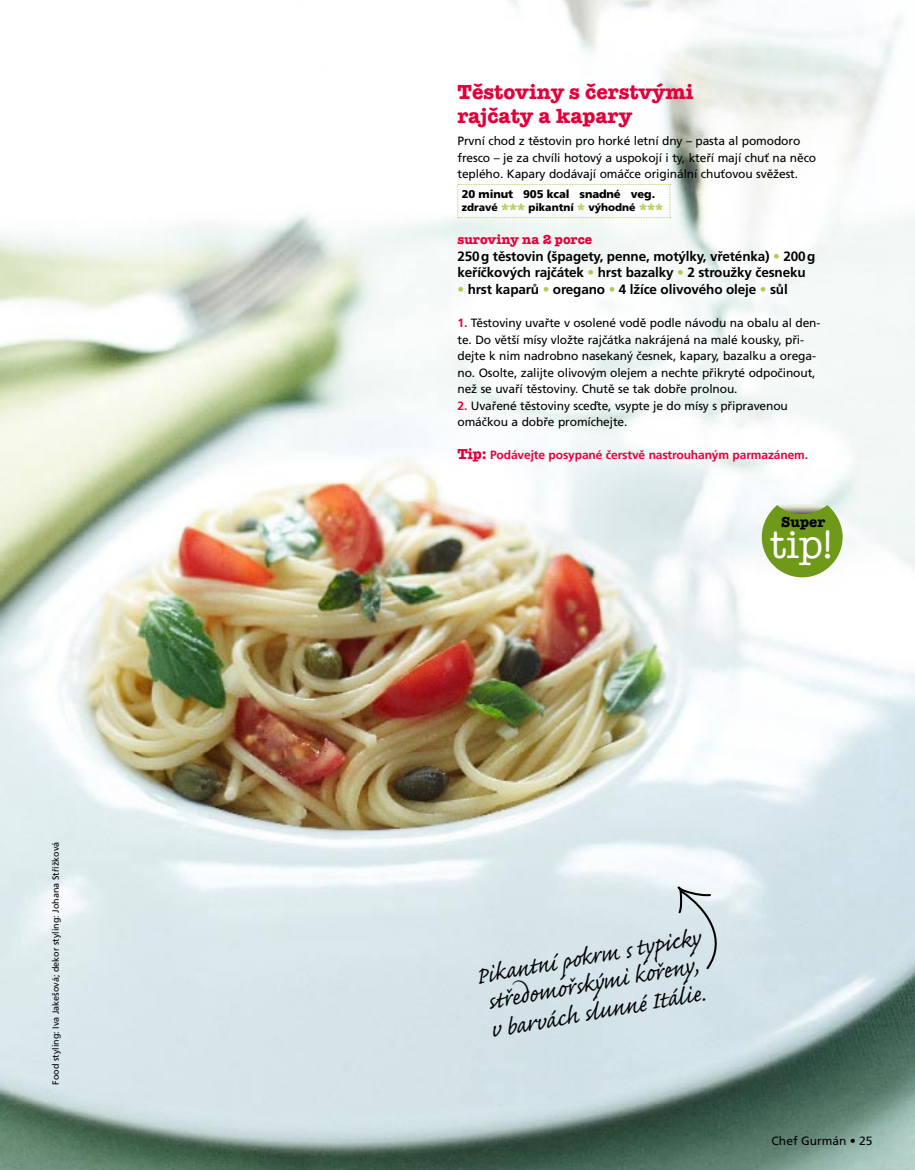
<style>
.page{position:relative;width:915px;height:1170px;background:#fff}
.page>*{position:absolute;margin:0;border:0;box-sizing:border-box;transform-origin:0 0}
.t1{font:500 40.5px "American Type Itc TOT";color:#fff}
.t2{font:30px/27.8px "Caflisch Script Pro";color:#000}
.t3{font:700 21px/24px "American Type Itc TOT";color:#e2003c}
.t4{font:700 15px "American Type Itc TOT";color:#000}
.t5{font:700 13.5px/16.5px "Frutiger OT";letter-spacing:-.01em;color:#000}
.t6{font:700 13.5px "American Type Itc TOT";color:#e2003c}
.t7{font:12px/16.5px "Frutiger OT";letter-spacing:-.01em;color:#000}
.t8{font:700 12px "Frutiger OT";letter-spacing:-.01em;color:#e2003c}
.t9{font:900 11.25px "Frutiger OT";letter-spacing:-.01em;color:#000}
.t10{font:900 10.5px "Frutiger OT";color:#000}
.t11{font:9px "Frutiger OT";color:#000}
.s1{font-family:"American Type Itc TOT";font-weight:700;font-size:22.5px;color:#afcb51}
.s2{color:#afcb51}
.s3{font-weight:700;color:#e2003c}
.s4{font-family:"American Type Itc TOT";font-size:15px}
</style>
<div class="page">
<img style="left:0;top:0;width:914px;height:1169px">
<svg style="left:761px;top:505px;width:81px;height:72px"></svg>
<svg style="left:457px;top:184px;width:213px;height:34px"></svg>
<svg style="left:666px;top:879px;width:61px;height:91px"></svg>
<p class="t11" style="left:51px;top:1084px;width:245px;rotate:-90deg">Food styling: Iva Jakešová; dekor styling: Johana Střížková</p>
<h3 class="t3" style="left:457px;top:82px;width:237px">Těstoviny s čerstvými rajčaty a kapary</h3>
<p class="t7" style="left:457px;top:133px;width:360px">První chod z těstovin pro horké letní dny – pasta al pomodoro fresco – je za chvíli hotový a uspokojí i ty, kteří mají chuť na něco teplého. Kapary dodávají omáčce originální chuťovou svěžest.</p>
<p class="t9" style="left:461px;top:187px;width:195px">20 minut 905 kcal snadné veg.</p>
<p class="t10" style="left:461px;top:202px;width:206px">zdravé<span class="s1">***</span>pikantní<span class="s1">*</span>výhodné<span class="s1">***</span></p>
<p class="t6" style="left:457px;top:231px;width:136px">suroviny na 2 porce</p>
<p class="t5" style="left:457px;top:248px;width:359px">250 g těstovin (špagety, penne, motýlky, vřeténka) <span class="s2">•</span> 200 g keříčkových rajčátek <span class="s2">•</span> hrst bazalky <span class="s2">•</span> 2 stroužky česneku</p>
<p class="t5" style="left:457px;top:281px;width:332px"><span class="s2">•</span> hrst kaparů <span class="s2">•</span> oregano <span class="s2">•</span> 4 lžíce olivového oleje <span class="s2">•</span> sůl</p>
<p class="t7" style="left:457px;top:315px;width:364px"><span class="s3">1.</span> Těstoviny uvařte v osolené vodě podle návodu na obalu al den&shy;te. Do větší mísy vložte rajčátka nakrájená na malé kousky, při&shy;dejte k nim nadrobno nasekaný česnek, kapary, bazalku a orega&shy;no. Osolte, zalijte olivovým olejem a nechte přikryté odpočinout, než se uvaří těstoviny. Chutě se tak dobře prolnou.</p>
<p class="t7" style="left:457px;top:397px;width:332px"><span class="s3">2.</span> Uvařené těstoviny sceďte, vsypte je do mísy s připravenou omáčkou a dobře promíchejte.</p>
<p class="t8" style="left:457px;top:448px;width:352px"><span class="s4">Tip:</span> Podávejte posypané čerstvě nastrouhaným parmazánem.</p>
<p class="t4" style="left:781px;top:512px;width:45px">Super</p>
<h1 class="t1" style="left:769px;top:520px;width:67px">tip!</h1>
<h2 class="t2" style="left:474px;top:965px;width:229px;rotate:-10deg">Pikantní pokrm s typicky středomořskými kořeny, v barvách slunné Itálie.</h2>
<p class="t7" style="left:771px;top:1132px;width:102px">Chef Gurmán • 25</p>
</div>
